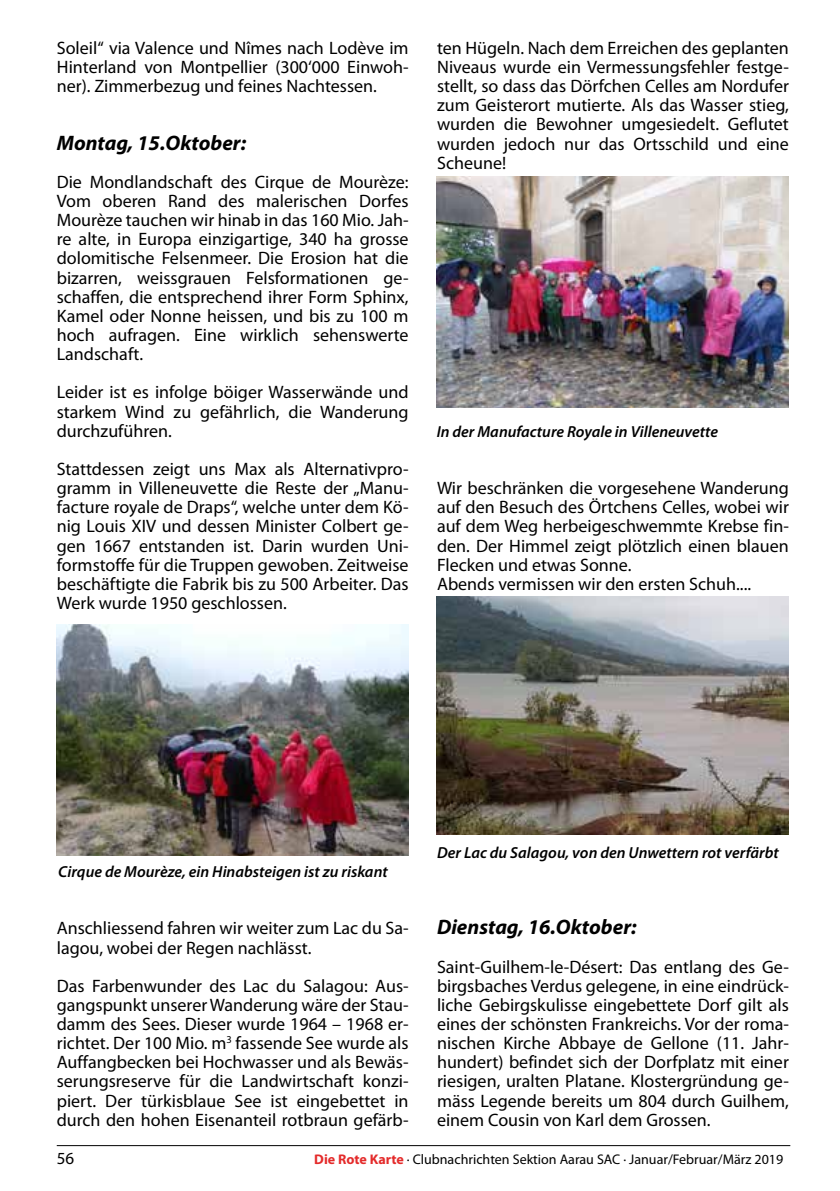
<style>
.page{position:relative;width:840px;height:1191px;background:#fff}
.page>*{position:absolute;margin:0;border:0;box-sizing:border-box;transform-origin:0 0}
.t1{font:italic 700 21px "Myriad Pro";color:#000}
.t2{font:18px/19.2px "Myriad Pro";color:#000;text-align:justify}
.t3{font:17px "Myriad Pro";color:#000}
.t4{font:italic 600 16px "Myriad Pro";color:#000}
.t5{font:14px "Myriad Pro";color:#000}
.s1{font-weight:700;color:#e42b2b}
</style>
<div class="page">
<hr style="left:57px;top:1145px;width:732px;height:1px;background:#000">
<img style="left:57px;top:625px;width:351px;height:231px">
<img style="left:436px;top:176px;width:352px;height:232px">
<img style="left:436px;top:597px;width:352px;height:237px">
<p class="t2" style="left:57px;top:38px;width:353px">Soleil“ via Valence und Nîmes nach Lodève im Hinterland von Montpellier (300‘000 Einwoh&shy;ner). Zimmerbezug und feines Nachtessen.</p>
<p class="t1" style="left:57px;top:129px;width:191px">Montag, 15.Oktober:</p>
<p class="t2" style="left:57px;top:172px;width:353px">Die Mondlandschaft des Cirque de Mourèze:<br>Vom oberen Rand des malerischen Dorfes Mourèze tauchen wir hinab in das 160 Mio. Jah&shy;re alte, in Europa einzigartige, 340 ha grosse dolomitische Felsenmeer. Die Erosion hat die bizarren, weissgrauen Felsformationen ge&shy;schaffen, die entsprechend ihrer Form Sphinx, Kamel oder Nonne heissen, und bis zu 100 m hoch aufragen. Eine wirklich sehenswerte Landschaft.</p>
<p class="t2" style="left:57px;top:382px;width:353px">Leider ist es infolge böiger Wasserwände und starkem Wind zu gefährlich, die Wanderung durchzuführen.</p>
<p class="t2" style="left:57px;top:459px;width:353px">Stattdessen zeigt uns Max als Alternativpro&shy;gramm in Villeneuvette die Reste der „Manu&shy;facture royale de Draps“, welche unter dem Kö&shy;nig Louis XIV und dessen Minister Colbert ge&shy;gen 1667 entstanden ist. Darin wurden Uni&shy;formstoffe für die Truppen gewoben. Zeitweise beschäftigte die Fabrik bis zu 500 Arbeiter. Das Werk wurde 1950 geschlossen.</p>
<p class="t2" style="left:437px;top:38px;width:353px">ten Hügeln. Nach dem Erreichen des geplanten Niveaus wurde ein Vermessungsfehler festge&shy;stellt, so dass das Dörfchen Celles am Nordufer zum Geisterort mutierte. Als das Wasser stieg, wurden die Bewohner umgesiedelt. Geflutet wurden jedoch nur das Ortsschild und eine Scheune!</p>
<p class="t4" style="left:436px;top:421px;width:283px">In der Manufacture Royale in Villeneuvette</p>
<p class="t2" style="left:437px;top:478px;width:353px;text-align:left">Wir beschränken die vorgesehene Wanderung auf den Besuch des Örtchens Celles, wobei wir auf dem Weg herbeigeschwemmte Krebse fin&shy;den. Der Himmel zeigt plötzlich einen blauen Flecken und etwas Sonne.<br>Abends vermissen wir den ersten Schuh....</p>
<p class="t4" style="left:58px;top:861px;width:331px">Cirque de Mourèze, ein Hinabsteigen ist zu riskant</p>
<p class="t2" style="left:57px;top:918px;width:353px">Anschliessend fahren wir weiter zum Lac du Sa&shy;lagou, wobei der Regen nachlässt.</p>
<p class="t2" style="left:57px;top:976px;width:353px">Das Farbenwunder des Lac du Salagou: Aus&shy;gangspunkt unserer Wanderung wäre der Stau&shy;damm des Sees. Dieser wurde 1964 – 1968 er&shy;richtet. Der 100 Mio. m<sup>3</sup> fassende See wurde als Auffangbecken bei Hochwasser und als Bewäs&shy;serungsreserve für die Landwirtschaft konzi&shy;piert. Der türkisblaue See ist eingebettet in durch den hohen Eisenanteil rotbraun gefärb-</p>
<p class="t4" style="left:437px;top:842px;width:343px">Der Lac du Salagou, von den Unwettern rot verfärbt</p>
<p class="t1" style="left:437px;top:913px;width:201px">Dienstag, 16.Oktober:</p>
<p class="t2" style="left:437px;top:956px;width:353px">Saint-Guilhem-le-Désert: Das entlang des Ge&shy;birgsbaches Verdus gelegene, in eine eindrück&shy;liche Gebirgskulisse eingebettete Dorf gilt als eines der schönsten Frankreichs. Vor der roma&shy;nischen Kirche Abbaye de Gellone (11. Jahr&shy;hundert) befindet sich der Dorfplatz mit einer riesigen, uralten Platane. Klostergründung ge&shy;mäss Legende bereits um 804 durch Guilhem, einem Cousin von Karl dem Grossen.</p>
<p class="t3" style="left:57px;top:1147px;width:19px">56</p>
<p class="t5" style="left:314px;top:1150px;width:470px"><span class="s1">Die Rote Karte</span> · Clubnachrichten Sektion Aarau SAC · Januar/Februar/März 2019</p>
</div>
